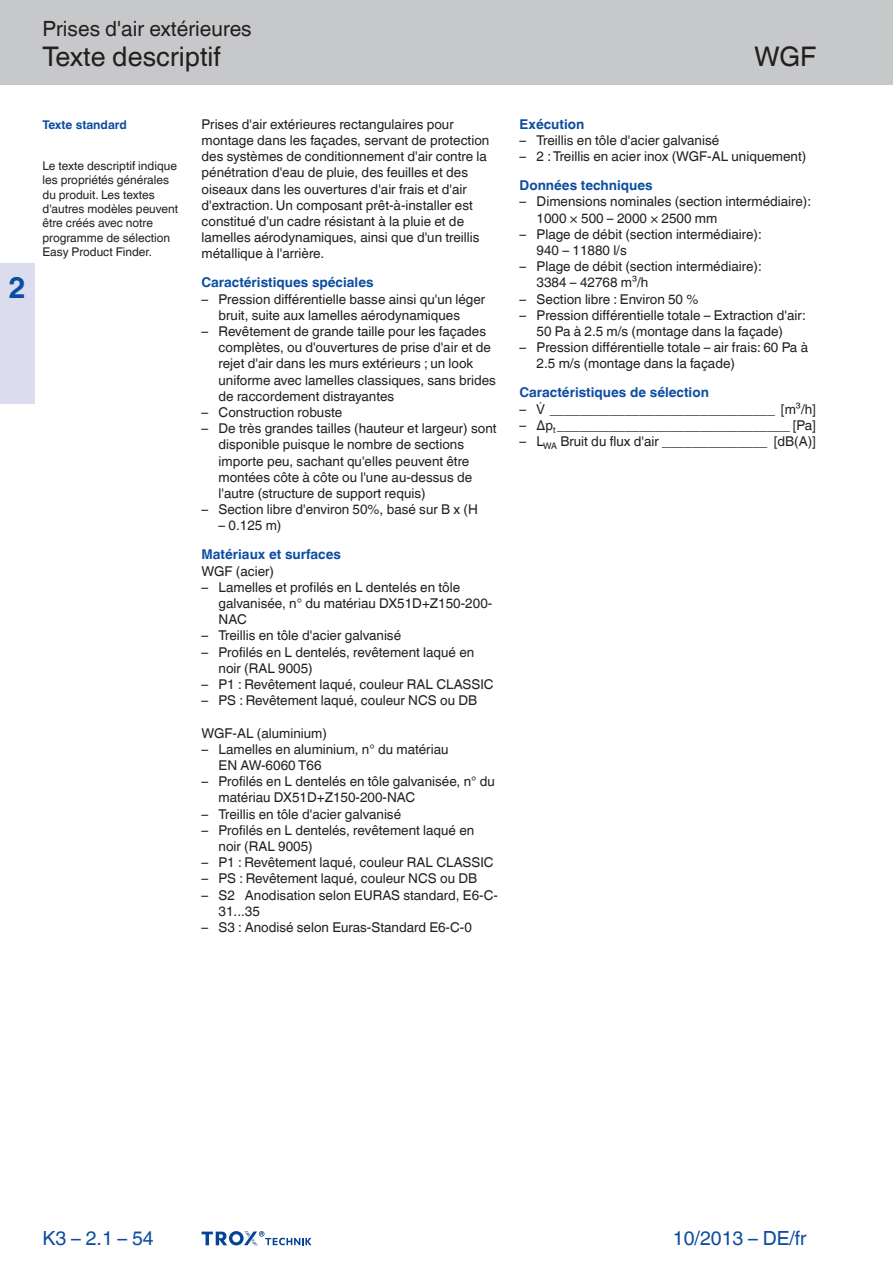
<style>
.page{position:relative;width:893px;height:1263px;background:#fff}
.page>*{position:absolute;margin:0;border:0;box-sizing:border-box;transform-origin:0 0}
.t1{font:700 30px "TROX Helvetica";color:#0d4da1}
.t2{font:27px "TROX Helvetica";color:#231f20}
.t3{font:21px "TROX Helvetica";color:#231f20}
.t4{font:19.5px "TROX Helvetica";color:#0d4da1}
.t5{font:13.5px/16.2px "TROX Helvetica";color:#231f20}
.t6{font:700 13.5px "TROX Helvetica";color:#0d4da1}
.t7{font:12px/14.4px "TROX Helvetica";color:#231f20}
.t8{font:700 12px "TROX Helvetica";color:#0d4da1}
</style>
<div class="page">
<div style="left:0;top:0;width:893px;height:85px;background:#c7c8ca"></div>
<div style="left:0;top:264px;width:34px;height:140px;background:#dbddef"></div>
<svg style="left:202px;top:1231px;width:110px;height:15px"></svg>
<h3 class="t3" style="left:43px;top:17px;width:211px">Prises d'air extérieures</h3>
<h2 class="t2" style="left:43px;top:41px;width:180px">Texte descriptif</h2>
<h2 class="t2" style="left:754px;top:41px;width:64px">WGF</h2>
<h1 class="t1" style="left:8px;top:270px;width:19px">2</h1>
<p class="t8" style="left:43px;top:117px;width:86px">Texte standard</p>
<p class="t7" style="left:43px;top:159px;width:137px">Le texte descriptif indique les propriétés générales du produit. Les textes d'autres modèles peuvent être créés avec notre programme de sélection<br>Easy Product Finder.</p>
<p class="t5" style="left:202px;top:116px;width:289px">Prises d'air extérieures rectangulaires pour montage dans les façades, servant de protection des systèmes de conditionnement d'air contre la pénétration d'eau de pluie, des feuilles et des oiseaux dans les ouvertures d'air frais et d'air d'extraction. Un composant prêt-à-installer est constitué d'un cadre résistant à la pluie et de lamelles aérodynamiques, ainsi que d'un treillis métallique à l'arrière.</p>
<p class="t6" style="left:202px;top:275px;width:174px">Caractéristiques spéciales</p>
<p class="t5" style="left:219px;top:291px;width:268px;text-indent:-17px">– Pression différentielle basse ainsi qu'un léger bruit, suite aux lamelles aérodynamiques</p>
<p class="t5" style="left:219px;top:323px;width:279px;text-indent:-17px">– Revêtement de grande taille pour les façades complètes, ou d'ouvertures de prise d'air et de rejet d'air dans les murs extérieurs ; un look uniforme avec lamelles classiques, sans brides de raccordement distrayantes</p>
<p class="t5" style="left:202px;top:404px;width:142px">– Construction robuste</p>
<p class="t5" style="left:219px;top:420px;width:279px;text-indent:-17px">– De très grandes tailles (hauteur et largeur) sont disponible puisque le nombre de sections importe peu, sachant qu'elles peuvent être montées côte à côte ou l'une au-dessus de l'autre (structure de support requis)</p>
<p class="t5" style="left:202px;top:501px;width:278px">– Section libre d'environ 50%, basé sur B x (H</p>
<p class="t5" style="left:219px;top:518px;width:64px">– 0.125 m)</p>
<p class="t6" style="left:202px;top:547px;width:141px">Matériaux et surfaces</p>
<p class="t5" style="left:202px;top:563px;width:74px">WGF (acier)</p>
<p class="t5" style="left:219px;top:579px;width:275px;text-indent:-17px">– Lamelles et profilés en L dentelés en tôle galvanisée, n° du matériau DX51D+Z150-200-<br>NAC</p>
<p class="t5" style="left:202px;top:627px;width:201px">– Treillis en tôle d'acier galvanisé</p>
<p class="t5" style="left:219px;top:644px;width:257px;text-indent:-17px">– Profilés en L dentelés, revêtement laqué en noir (RAL 9005)</p>
<p class="t5" style="left:202px;top:676px;width:294px">– P1 : Revêtement laqué, couleur RAL CLASSIC</p>
<p class="t5" style="left:202px;top:692px;width:277px">– PS : Revêtement laqué, couleur NCS ou DB</p>
<p class="t5" style="left:202px;top:725px;width:127px">WGF-AL (aluminium)</p>
<p class="t5" style="left:219px;top:741px;width:231px;text-indent:-17px">– Lamelles en aluminium, n° du matériau<br>EN AW-6060 T66</p>
<p class="t5" style="left:219px;top:773px;width:278px;text-indent:-17px">– Profilés en L dentelés en tôle galvanisée, n° du matériau DX51D+Z150-200-NAC</p>
<p class="t5" style="left:202px;top:806px;width:201px">– Treillis en tôle d'acier galvanisé</p>
<p class="t5" style="left:219px;top:822px;width:257px;text-indent:-17px">– Profilés en L dentelés, revêtement laqué en noir (RAL 9005)</p>
<p class="t5" style="left:202px;top:854px;width:294px">– P1 : Revêtement laqué, couleur RAL CLASSIC</p>
<p class="t5" style="left:202px;top:870px;width:277px">– PS : Revêtement laqué, couleur NCS ou DB</p>
<p class="t5" style="left:219px;top:887px;width:281px;text-indent:-17px">– S2 Anodisation selon EURAS standard, E6-C-<br>31...35</p>
<p class="t5" style="left:202px;top:919px;width:272px">– S3 : Anodisé selon Euras-Standard E6-C-0</p>
<p class="t6" style="left:520px;top:116px;width:66px">Exécution</p>
<p class="t5" style="left:520px;top:132px;width:201px">– Treillis en tôle d'acier galvanisé</p>
<p class="t5" style="left:520px;top:148px;width:288px">– 2 : Treillis en acier inox (WGF-AL uniquement)</p>
<p class="t6" style="left:520px;top:178px;width:135px">Données techniques</p>
<p class="t5" style="left:537px;top:194px;width:276px;text-indent:-17px">– Dimensions nominales (section intermédiaire):<br>1000 × 500 – 2000 × 2500 mm</p>
<p class="t5" style="left:537px;top:226px;width:227px;text-indent:-17px">– Plage de débit (section intermédiaire):<br>940 – 11880 l/s</p>
<p class="t5" style="left:537px;top:258px;width:227px;text-indent:-17px">– Plage de débit (section intermédiaire):<br>3384 – 42768 m³/h</p>
<p class="t5" style="left:520px;top:291px;width:180px">– Section libre : Environ 50 %</p>
<p class="t5" style="left:520px;top:307px;width:288px;text-align:center">– Pression différentielle totale – Extraction d'air:<br>50 Pa à 2.5 m/s (montage dans la façade)</p>
<p class="t5" style="left:537px;top:339px;width:273px;text-indent:-17px">– Pression différentielle totale – air frais: 60 Pa à<br>2.5 m/s (montage dans la façade)</p>
<p class="t6" style="left:520px;top:385px;width:191px">Caractéristiques de sélection</p>
<p class="t5" style="left:520px;top:401px;width:298px">– ______________________________ [m³/h]</p>
<p class="t5" style="left:520px;top:417px;width:298px">– Δp<sub>t</sub> _______________________________ [Pa]</p>
<p class="t5" style="left:520px;top:433px;width:298px">– L<sub>WA</sub> Bruit du flux d'air ______________ [dB(A)]</p>
<h3 class="t4" style="left:43px;top:1227px;width:113px">K3 – 2.1 – 54</h3>
<h3 class="t4" style="left:673px;top:1227px;width:135px">10/2013 – DE/fr</h3>
</div>
